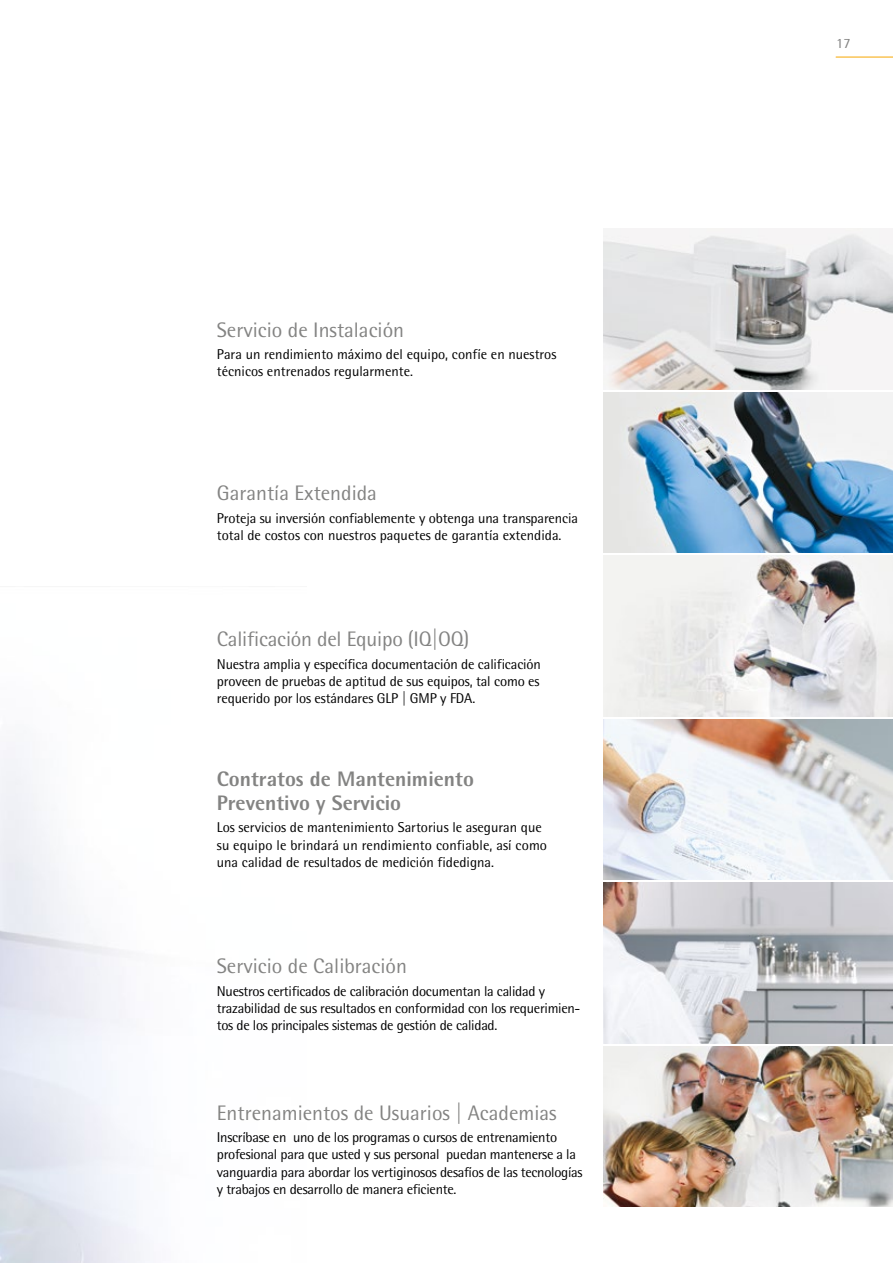
<style>
.page{position:relative;width:893px;height:1263px;background:#fff}
.page>*{position:absolute;margin:0;border:0;box-sizing:border-box;transform-origin:0 0}
.t1{font:21px "Sartorius Rotis Sans 2013";color:#838382}
.t2{font:800 21px/24px "Sartorius Rotis Sans 2013";color:#838382}
.t3{font:14.25px/17.2px "Sartorius Rotis Sans 2013";letter-spacing:-.01em;color:#000}
.t4{font:14.25px "Sartorius Rotis Sans 2013";color:#838382}
</style>
<div class="page">
<hr style="left:836px;top:57px;width:57px;height:1px;background:#f7a600">
<img style="left:604px;top:883px;width:289px;height:160px">
<img style="left:604px;top:392px;width:289px;height:161px">
<img style="left:604px;top:1046px;width:289px;height:160px">
<img style="left:604px;top:556px;width:289px;height:160px">
<img style="left:604px;top:229px;width:289px;height:160px">
<img style="left:604px;top:719px;width:289px;height:160px">
<h1 class="t1" style="left:217px;top:317px;width:189px">Servicio de Instalación</h1>
<p class="t3" style="left:217px;top:345px;width:341px">Para un rendimiento máximo del equipo, confíe en nuestros técnicos entrenados regularmente.</p>
<h1 class="t1" style="left:217px;top:481px;width:162px">Garantía Extendida</h1>
<p class="t3" style="left:217px;top:509px;width:363px">Proteja su inversión confiablemente y obtenga una transparencia total de costos con nuestros paquetes de garantía extendida.</p>
<h1 class="t1" style="left:217px;top:627px;width:254px">Calificación del Equipo (IQ|OQ)</h1>
<p class="t3" style="left:217px;top:655px;width:326px;text-align:justify">Nuestra amplia y específica documentación de calificación proveen de pruebas de aptitud de sus equipos, tal como es requerido por los estándares GLP | GMP y FDA.</p>
<h1 class="t2" style="left:217px;top:766px;width:259px">Contratos de Mantenimiento<br>Preventivo y Servicio</h1>
<p class="t3" style="left:217px;top:819px;width:332px">Los servicios de mantenimiento Sartorius le aseguran que su equipo le brindará un rendimiento confiable, así como una calidad de resultados de medición fidedigna.</p>
<h1 class="t1" style="left:217px;top:954px;width:192px">Servicio de Calibración</h1>
<p class="t3" style="left:217px;top:982px;width:365px">Nuestros certificados de calibración documentan la calidad y trazabilidad de sus resultados en conformidad con los requerimien&shy;tos de los principales sistemas de gestión de calidad.</p>
<h1 class="t1" style="left:217px;top:1100px;width:341px">Entrenamientos de Usuarios | Academias</h1>
<p class="t3" style="left:217px;top:1128px;width:367px">Inscríbase en uno de los programas o cursos de entrenamiento profesional para que usted y sus personal puedan mantenerse a la vanguardia para abordar los vertiginosos desafíos de las tecnologías y trabajos en desarrollo de manera eficiente.</p>
<p class="t4" style="left:836px;top:35px;width:16px">17</p>
</div>
